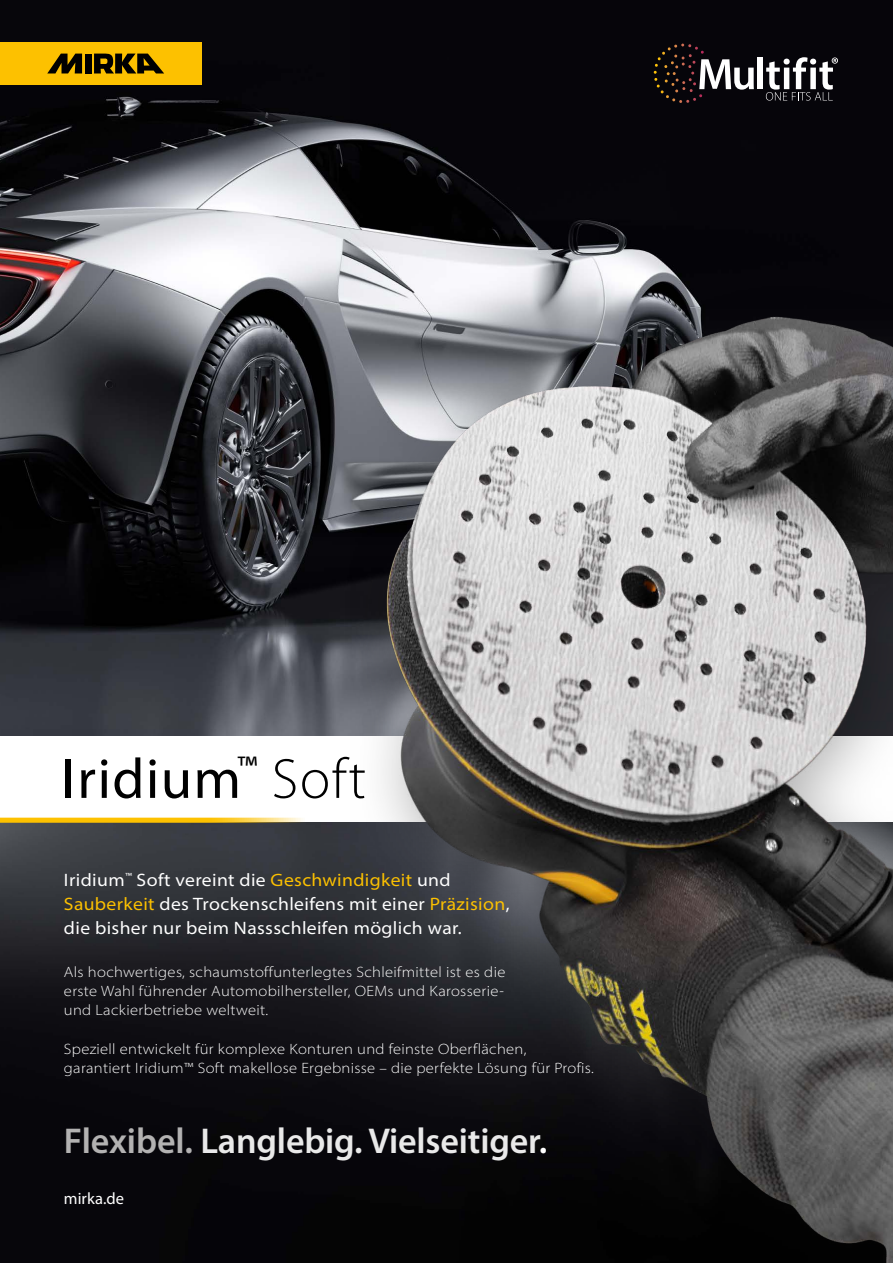
<style>
.page{position:relative;width:893px;height:1263px;background:#fff}
.page>*{position:absolute;margin:0;border:0;box-sizing:border-box;transform-origin:0 0}
.t1{font:57px "Myriad Pro";letter-spacing:.025em;color:#000}
.t2{font:600 36px "Myriad Pro";letter-spacing:-.005em;color:#e9e9e9}
.t3{font:semi-expanded 18px/23.7px "Myriad Pro";letter-spacing:.02em;color:#fff}
.t4{font:16.5px "Myriad Pro";color:#fff}
.t5{font:300 semi-expanded 15px/19.2px "Myriad Pro";letter-spacing:.02em;color:#fff;text-align:justify}
.s1{font-weight:300}
.s2{color:#fdc100}
.s3{color:#b3b2b2}
.s4{color:#fff}
</style>
<div class="page">
<img style="left:0;top:0;width:351px;height:735px">
<img style="left:0;top:823px;width:336px;height:440px">
<div style="left:336px;top:278px;width:557px;height:985px;background:#000;opacity:.3"></div>
<img style="left:351px;top:0;width:542px;height:1263px">
<svg style="left:0;top:818px;width:411px;height:5px"></svg>
<div style="left:0;top:42px;width:201px;height:43px;background:#fdc100"></div>
<svg style="left:47px;top:54px;width:35px;height:19px"></svg>
<svg style="left:94px;top:54px;width:70px;height:19px"></svg>
<div style="left:85px;top:54px;width:7px;height:19px;background:#000"></div>
<svg style="left:654px;top:44px;width:100px;height:59px;background:#312c2d"></svg>
<div style="left:758px;top:58px;width:5px;height:31px;background:#fff"></div>
<svg style="left:766px;top:57px;width:72px;height:44px"></svg>
<h1 class="t1" style="left:62px;top:748px;width:306px">Iridium<sup>™</sup> <span class="s1">Soft</span></h1>
<p class="t3" style="left:64px;top:868px;width:447px">Iridium<sup>™</sup> Soft vereint die <span class="s2">Geschwindigkeit</span> und<br><span class="s2">Sauberkeit</span> des Trockenschleifens mit einer <span class="s2">Präzision</span>, die bisher nur beim Nassschleifen möglich war.</p>
<p class="t5" style="left:64px;top:962px;width:443px">Als hochwertiges, schaumstoffunterlegtes Schleifmittel ist es die erste Wahl führender Automobilhersteller, OEMs und Karosserie&shy;und Lackierbetriebe weltweit.</p>
<p class="t5" style="left:64px;top:1039px;width:531px">Speziell entwickelt für komplexe Konturen und feinste Oberflächen, garantiert Iridium™ Soft makellose Ergebnisse – die perfekte Lösung für Profis.</p>
<h2 class="t2" style="left:64px;top:1121px;width:485px"><span class="s3">Flexibel.</span> Langlebig. Vielseitiger<span class="s4">.</span></h2>
<p class="t4" style="left:64px;top:1189px;width:62px">mirka.de</p>
</div>
